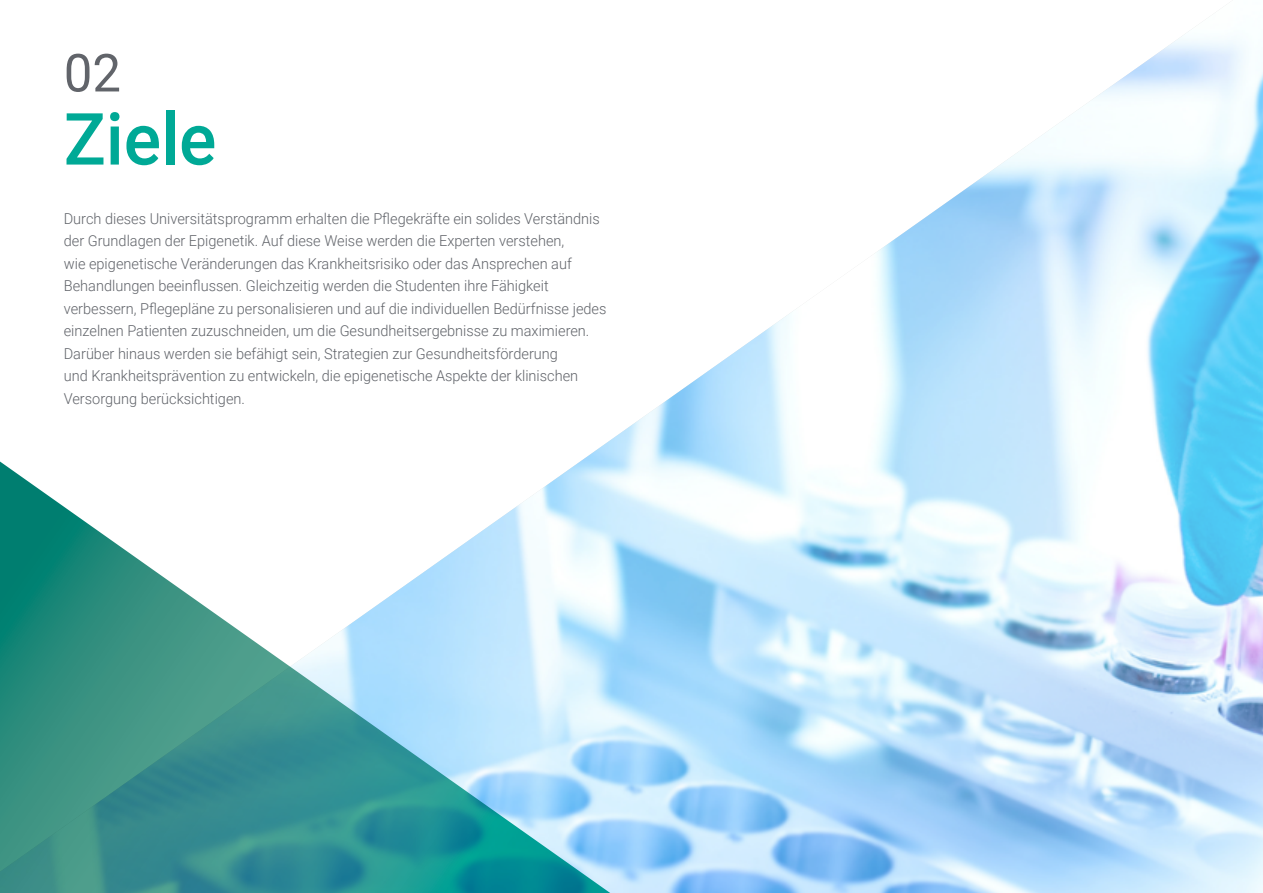
<style>
.page{position:relative;width:1263px;height:893px;background:#fff}
.page>*{position:absolute;margin:0;border:0;box-sizing:border-box;transform-origin:0 0}
.t1{font:500 72px "Roboto";color:#00a996}
.t2{font:52.5px "Roboto";color:#61646a}
.t3{font:300 15px/22.5px "Roboto";color:#61646a}
</style>
<div class="page">
<img style="left:602px;top:31px;width:661px;height:862px">
<svg style="left:0;top:446px;width:640px;height:447px"></svg>
<h2 class="t2" style="left:64px;top:36px;width:59px">02</h2>
<h1 class="t1" style="left:64px;top:89px;width:154px">Ziele</h1>
<p class="t3" style="left:64px;top:207px;width:544px">Durch dieses Universitätsprogramm erhalten die Pflegekräfte ein solides Verständnis der Grundlagen der Epigenetik. Auf diese Weise werden die Experten verstehen,<br>wie epigenetische Veränderungen das Krankheitsrisiko oder das Ansprechen auf Behandlungen beeinflussen. Gleichzeitig werden die Studenten ihre Fähigkeit verbessern, Pflegepläne zu personalisieren und auf die individuellen Bedürfnisse jedes einzelnen Patienten zuzuschneiden, um die Gesundheitsergebnisse zu maximieren.<br>Darüber hinaus werden sie befähigt sein, Strategien zur Gesundheitsförderung<br>und Krankheitsprävention zu entwickeln, die epigenetische Aspekte der klinischen Versorgung berücksichtigen.</p>
</div>
